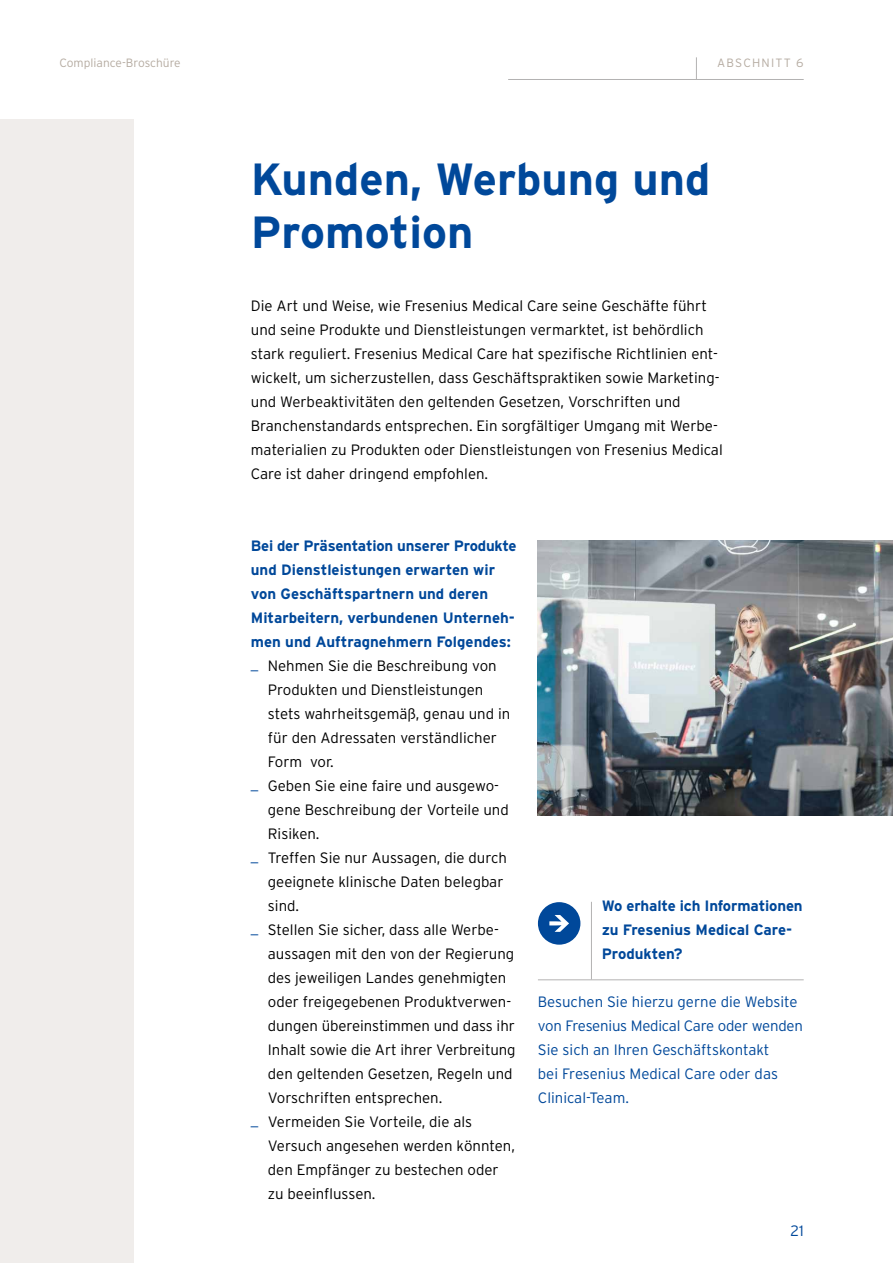
<style>
.page{position:relative;width:893px;height:1263px;background:#fff}
.page>*{position:absolute;margin:0;border:0;box-sizing:border-box;transform-origin:0 0}
.t1{font:700 45px/52.5px "Interstate";color:#00489a}
.t2{font:300 15px/24px "Interstate";color:#000}
.t3{font:700 15px/24px "Interstate";color:#00489a}
.t4{font:300 15px/24px "Interstate";color:#00489a}
.t5{font:300 12px "Interstate";color:#b5aba1}
.t6{font:300 12px "Interstate";letter-spacing:.1em;color:#b5aba1}
.s1{color:#00489a}
</style>
<div class="page">
<div style="left:0;top:119px;width:134px;height:1144px;background:#f0edeb"></div>
<div style="left:538px;top:902px;width:42px;height:43px;background:#00489a;border-radius:50%"></div>
<svg style="left:549px;top:915px;width:20px;height:17px"></svg>
<img style="left:538px;top:540px;width:355px;height:275px">
<hr style="left:508px;top:79px;width:296px;height:1px;background:#b3b2b2">
<svg style="left:696px;top:57px;width:1px;height:22px"></svg>
<hr style="left:591px;top:902px;width:1px;height:77px;background:#b3b2b2">
<hr style="left:538px;top:979px;width:266px;height:1px;background:#b3b2b2">
<p class="t5" style="left:60px;top:56px;width:123px">Compliance-Broschüre</p>
<p class="t6" style="left:717px;top:56px;width:88px">ABSCHNITT 6</p>
<h1 class="t1" style="left:251px;top:153px;width:461px">Kunden, Werbung und<br>Promotion</h1>
<p class="t2" style="left:251px;top:294px;width:473px">Die Art und Weise, wie Fresenius Medical Care seine Geschäfte führt und seine Produkte und Dienstleistungen vermarktet, ist behördlich stark reguliert. Fresenius Medical Care hat spezifische Richtlinien ent&shy;wickelt, um sicherzustellen, dass Geschäftspraktiken sowie Marketing&shy;und Werbeaktivitäten den geltenden Gesetzen, Vorschriften und Branchenstandards entsprechen. Ein sorgfältiger Umgang mit Werbe&shy;materialien zu Produkten oder Dienstleistungen von Fresenius Medical Care ist daher dringend empfohlen.</p>
<p class="t3" style="left:251px;top:534px;width:267px">Bei der Präsentation unserer Produkte</p>
<p class="t3" style="left:251px;top:558px;width:246px">und Dienstleistungen erwarten wir</p>
<p class="t3" style="left:251px;top:582px;width:239px">von Geschäftspartnern und deren</p>
<p class="t3" style="left:251px;top:606px;width:266px">Mitarbeitern, verbundenen Unterneh-</p>
<p class="t3" style="left:251px;top:630px;width:262px">men und Auftragnehmern Folgendes:</p>
<p class="t2" style="left:251px;top:654px;width:247px"><span class="s1">_</span> Nehmen Sie die Beschreibung von</p>
<p class="t2" style="left:268px;top:678px;width:217px">Produkten und Dienstleistungen</p>
<p class="t2" style="left:268px;top:702px;width:244px">stets wahrheitsgemäß, genau und in</p>
<p class="t2" style="left:268px;top:726px;width:230px">für den Adressaten verständlicher</p>
<p class="t2" style="left:268px;top:750px;width:67px">Form vor.</p>
<p class="t2" style="left:251px;top:774px;width:250px"><span class="s1">_</span> Geben Sie eine faire und ausgewo-</p>
<p class="t2" style="left:268px;top:798px;width:242px">gene Beschreibung der Vorteile und</p>
<p class="t2" style="left:268px;top:822px;width:53px">Risiken.</p>
<p class="t2" style="left:251px;top:846px;width:258px"><sup>_</sup> Treffen Sie nur Aussagen, die durch</p>
<p class="t2" style="left:268px;top:870px;width:237px">geeignete klinische Daten belegbar</p>
<p class="t2" style="left:268px;top:894px;width:33px">sind.</p>
<p class="t2" style="left:251px;top:918px;width:249px"><sup>_</sup> Stellen Sie sicher, dass alle Werbe-</p>
<p class="t2" style="left:268px;top:942px;width:248px">aussagen mit den von der Regierung</p>
<p class="t2" style="left:268px;top:966px;width:240px">des jeweiligen Landes genehmigten</p>
<p class="t2" style="left:268px;top:990px;width:245px">oder freigegebenen Produktverwen-</p>
<p class="t2" style="left:268px;top:1014px;width:248px">dungen übereinstimmen und dass ihr</p>
<p class="t2" style="left:268px;top:1038px;width:249px">Inhalt sowie die Art ihrer Verbreitung</p>
<p class="t2" style="left:268px;top:1062px;width:246px">den geltenden Gesetzen, Regeln und</p>
<p class="t2" style="left:268px;top:1086px;width:176px">Vorschriften entsprechen.</p>
<p class="t2" style="left:251px;top:1110px;width:223px"><span class="s1">_</span> Vermeiden Sie Vorteile, die als</p>
<p class="t2" style="left:268px;top:1134px;width:249px">Versuch angesehen werden könnten,</p>
<p class="t2" style="left:268px;top:1158px;width:232px">den Empfänger zu bestechen oder</p>
<p class="t2" style="left:268px;top:1182px;width:109px">zu beeinflussen.</p>
<p class="t3" style="left:602px;top:894px;width:202px">Wo erhalte ich Informationen zu Fresenius Medical Care-<br>Produkten?</p>
<p class="t4" style="left:538px;top:990px;width:266px">Besuchen Sie hierzu gerne die Website von Fresenius Medical Care oder wenden<br>Sie sich an Ihren Geschäftskontakt<br>bei Fresenius Medical Care oder das<br>Clinical-Team.</p>
<p class="t4" style="left:790px;top:1218px;width:15px">21</p>
</div>
